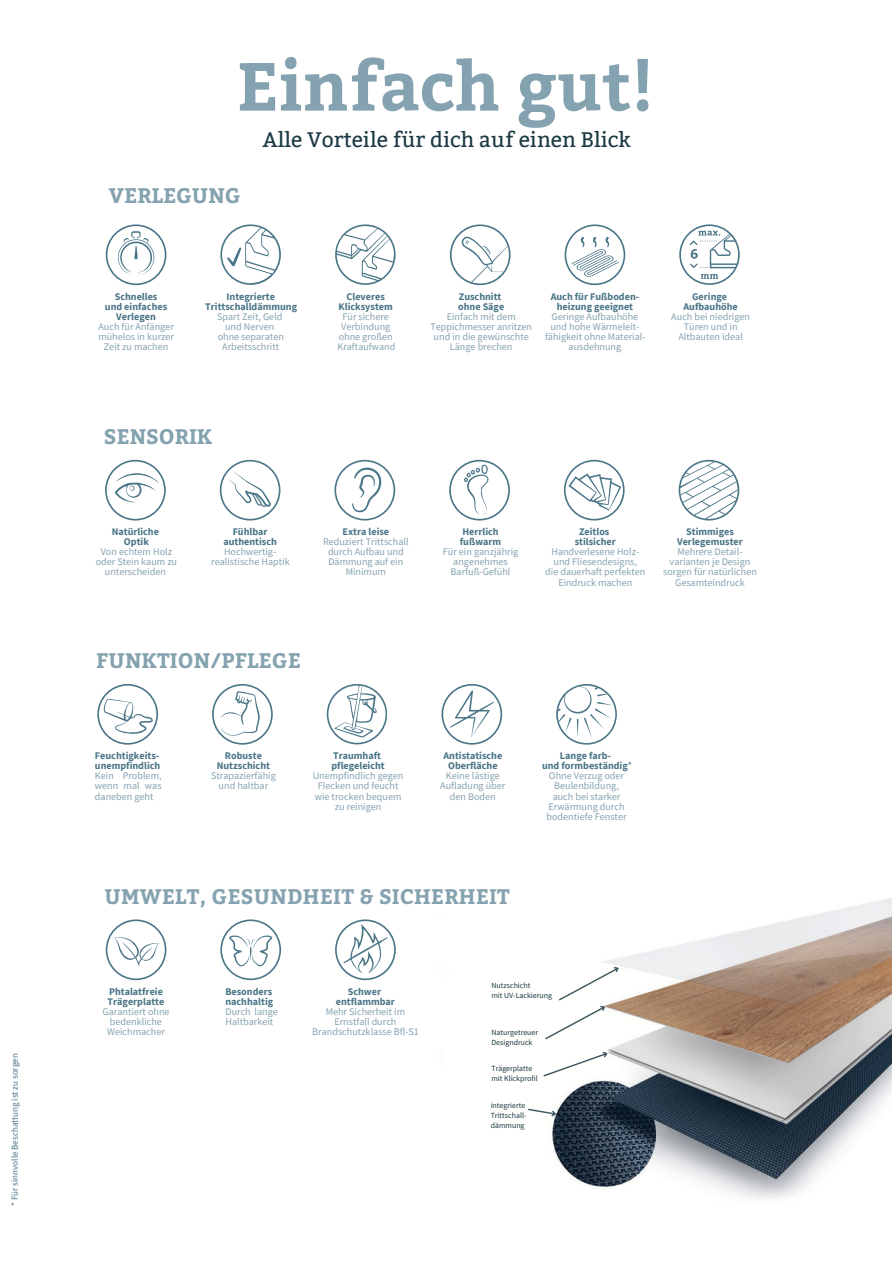
<style>
.page{position:relative;width:893px;height:1264px;background:#fff}
.page>*{position:absolute;margin:0;border:0;box-sizing:border-box;transform-origin:0 0}
.t1{font:700 67.65px "Bitter";color:#85a2b0}
.t2{font:700 21px "Bitter";letter-spacing:.005em;color:#85a2b0}
.t3{font:21px "Bitter";color:#1c3a44}
.t4{font:10.2px/10.2px "Source Sans Pro";color:#85a2b0;text-align:center}
.t5{font:9px "Source Sans Pro";color:#4a7587}
.t6{font:7.8px/9.9px "Source Sans Pro";color:#1c3a44}
.s1{font-weight:700;color:#4a7587}
.s2{color:#4a7587}
</style>
<div class="page">
<svg style="left:97px;top:684px;width:61px;height:60px"></svg>
<svg style="left:106px;top:919px;width:60px;height:61px"></svg>
<svg style="left:105px;top:460px;width:61px;height:60px"></svg>
<svg style="left:106px;top:224px;width:60px;height:61px"></svg>
<svg style="left:220px;top:224px;width:61px;height:61px"></svg>
<svg style="left:220px;top:460px;width:60px;height:60px"></svg>
<svg style="left:212px;top:684px;width:61px;height:60px"></svg>
<svg style="left:220px;top:919px;width:61px;height:61px"></svg>
<svg style="left:335px;top:224px;width:60px;height:61px"></svg>
<svg style="left:327px;top:684px;width:60px;height:60px"></svg>
<svg style="left:334px;top:460px;width:61px;height:60px"></svg>
<svg style="left:335px;top:919px;width:61px;height:61px"></svg>
<svg style="left:441px;top:684px;width:61px;height:60px"></svg>
<svg style="left:449px;top:460px;width:61px;height:60px"></svg>
<svg style="left:450px;top:224px;width:60px;height:61px"></svg>
<svg style="left:564px;top:460px;width:60px;height:60px"></svg>
<svg style="left:564px;top:224px;width:61px;height:61px"></svg>
<svg style="left:556px;top:684px;width:61px;height:60px"></svg>
<svg style="left:678px;top:460px;width:61px;height:60px"></svg>
<svg style="left:679px;top:224px;width:60px;height:61px"></svg>
<img style="left:552px;top:898px;width:339px;height:301px">
<svg style="left:545px;top:963px;width:77px;height:77px"></svg>
<svg style="left:543px;top:1048px;width:67px;height:29px"></svg>
<svg style="left:528px;top:1104px;width:31px;height:14px"></svg>
<p class="t5" style="left:9px;top:1205px;width:153px;rotate:-90deg">* Für sinnvolle Beschattung ist zu sorgen</p>
<h4 class="t1" style="left:236px;top:37px;width:419px">Einfach gut!</h4>
<p class="t2" style="left:109px;top:180px;width:133px">VERLEGUNG</p>
<h4 class="t3" style="left:262px;top:128px;width:369px">Alle Vorteile für dich auf einen Blick</h4>
<h2 class="t4" style="left:98px;top:291px;width:77px"><span class="s1">Schnelles<br>und einfaches<br>Verlegen<br></span>Auch für Anfänger mühelos in kurzer<br>Zeit zu machen</h2>
<h4 class="t4" style="left:205px;top:291px;width:93px"><span class="s1">Integrierte<br>Trittschalldämmung<br></span>Spart Zeit, Geld<br>und Nerven<br>ohne separaten</h4>
<h4 class="t4" style="left:222px;top:341px;width:59px">Arbeitsschritt</h4>
<h1 class="t2" style="left:104px;top:421px;width:110px">SENSORIK</h1>
<h2 class="t4" style="left:337px;top:291px;width:59px"><span class="s1">Cleveres<br>Klicksystem<br></span>Für sichere<br>Verbindung ohne großen<br>Kraftaufwand</h2>
<h4 class="t4" style="left:430px;top:291px;width:103px"><span class="s1">Zuschnitt<br>ohne Säge<br></span>Einfach mit dem<br>Teppichmesser anritzen und in die gewünschte<br>Länge brechen</h4>
<h2 class="t4" style="left:545px;top:291px;width:102px"><span class="s1">Auch für Fußboden&shy;heizung geeignet<br></span>Geringe Aufbauhöhe und hohe Wärmeleit&shy;fähigkeit ohne Material&shy;ausdehnung</h2>
<p class="t4" style="left:671px;top:291px;width:80px"><span class="s1">Geringe<br>Aufbauhöhe<br></span>Auch bei niedrigen<br>Türen und in<br>Altbauten ideal</p>
<h4 class="t4" style="left:96px;top:526px;width:83px"><span class="s1">Natürliche<br>Optik<br></span>Von echtem Holz oder Stein kaum zu unterscheiden</h4>
<h4 class="t4" style="left:211px;top:526px;width:80px"><span class="s1">Fühlbar authentisch<br></span>Hochwertig&shy;realistische Haptik</h4>
<h4 class="t4" style="left:323px;top:526px;width:87px"><span class="s1">Extra leise<br></span>Reduziert Trittschall durch Aufbau und<br>Dämmung auf ein<br>Minimum</h4>
<h3 class="t2" style="left:96px;top:645px;width:206px">FUNKTION/PFLEGE</h3>
<h4 class="t4" style="left:443px;top:526px;width:77px"><span class="s1">Herrlich fußwarm<br></span>Für ein ganzjährig angenehmes<br>Barfuß-Gefühl</h4>
<p class="t4" style="left:545px;top:526px;width:102px"><span class="s1">Zeitlos<br>stilsicher<br></span>Handverlesene Holz&shy;und Fliesendesigns,<br>die dauerhaft perfekten<br>Eindruck machen</p>
<p class="t4" style="left:663px;top:526px;width:95px"><span class="s1">Stimmiges<br>Verlegemuster<br></span>Mehrere Detail&shy;varianten je Design sorgen für natürlichen<br>Gesamteindruck</p>
<h4 class="t4" style="left:95px;top:750px;width:68px;text-align:left"><span class="s1">Feuchtigkeits&shy;unempfindlich<br></span>Kein Problem, wenn mal was daneben geht</h4>
<h4 class="t4" style="left:211px;top:750px;width:66px"><span class="s1">Robuste<br>Nutzschicht<br></span>Strapazierfähig und haltbar</h4>
<h4 class="t4" style="left:313px;top:750px;width:92px"><span class="s1">Traumhaft pflegeleicht<br></span>Unempfindlich gegen<br>Flecken und feucht wie trocken bequem zu reinigen</h4>
<h4 class="t4" style="left:440px;top:750px;width:67px"><span class="s1">Antistatische<br>Oberfläche<br></span>Keine lästige<br>Aufladung über den Boden</h4>
<h4 class="t2" style="left:104px;top:880px;width:407px">UMWELT, GESUNDHEIT &amp; SICHERHEIT</h4>
<h5 class="t4" style="left:542px;top:750px;width:91px"><span class="s1">Lange farb-<br>und formbeständig</span><span class="s2">*<br></span>Ohne Verzug oder<br>Beulenbildung,<br>auch bei starker<br>Erwärmung durch bodentiefe Fenster</h5>
<p class="t4" style="left:103px;top:985px;width:68px"><span class="s1">Phtalatfreie<br>Trägerplatte<br></span>Garantiert ohne bedenkliche<br>Weichmacher</p>
<h4 class="t4" style="left:225px;top:985px;width:54px;text-align:left"><span class="s1">Besonders nachhaltig<br></span>Durch lange<br>Haltbarkeit</h4>
<p class="t4" style="left:312px;top:985px;width:108px"><span class="s1">Schwer<br>entflammbar<br></span>Mehr Sicherheit im<br>Ernstfall durch<br>Brandschutzklasse Bfl-S1</p>
<h4 class="t6" style="left:491px;top:980px;width:40px">Nutzschicht</h4>
<p class="t6" style="left:491px;top:990px;width:62px">mit UV-Lackierung</p>
<h4 class="t6" style="left:491px;top:1027px;width:48px">Naturgetreuer<br>Designdruck</h4>
<p class="t6" style="left:491px;top:1063px;width:48px">Trägerplatte mit Klickprofil</p>
<h2 class="t6" style="left:490px;top:1100px;width:37px">integrierte<br>Trittschall&shy;dämmung</h2>
</div>
